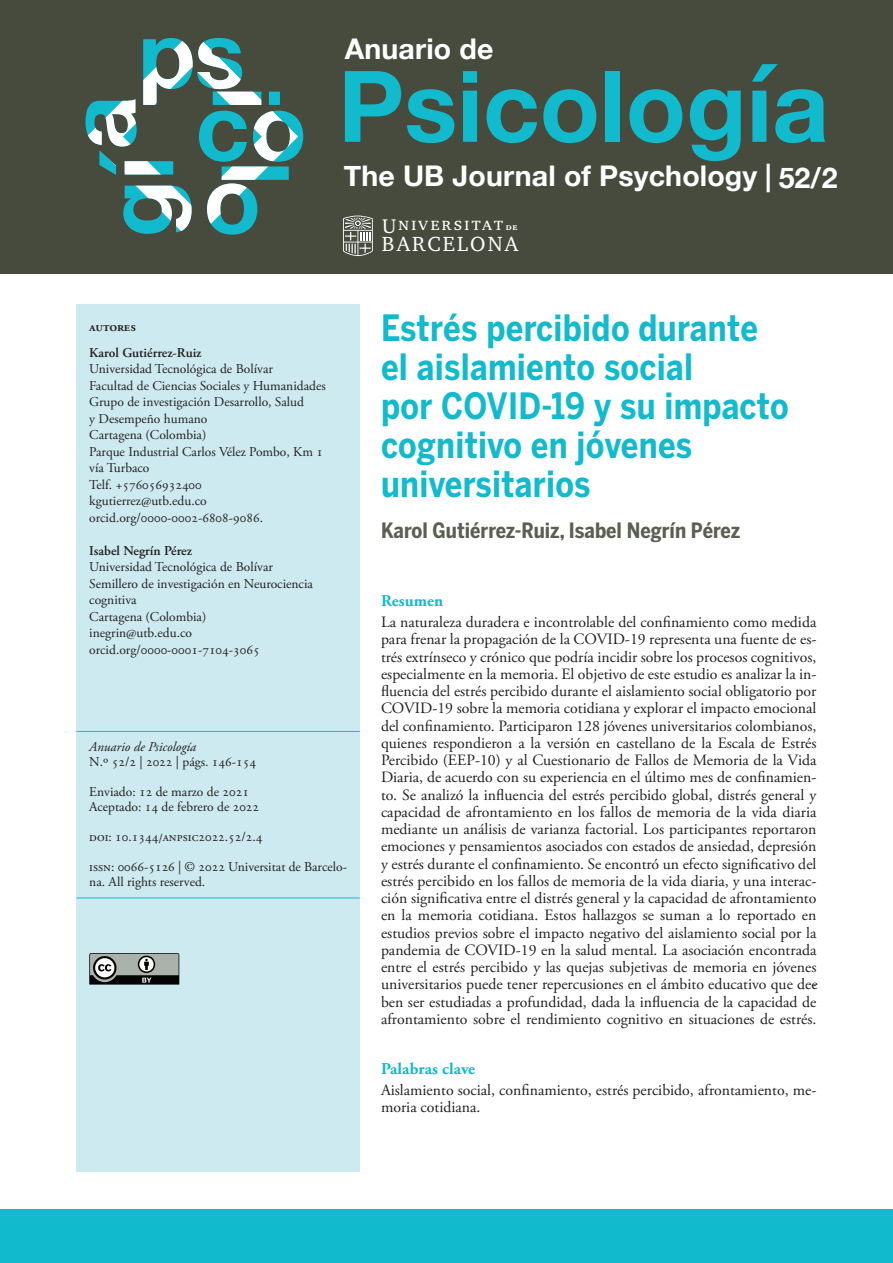
<style>
.page{position:relative;width:893px;height:1263px;background:#fff}
.page>*{position:absolute;margin:0;border:0;box-sizing:border-box;transform-origin:0 0}
.t1{font:700 99px "Helvetica Neue";color:#12bacd}
.Titol_article{font:700 36px/39px "Benton Sans";letter-spacing:.01em;color:#12bacd;scale:.85 1}
.t2{font:700 28.5px "Helvetica Neue";letter-spacing:.005em;color:#fff}
.autor{font:700 21px "Benton Sans Cond";color:#5a5f51}
.t3{font:21px "Charter Itc SCT";letter-spacing:.105em;color:#fff}
.t4{font:18.75px "Charter Itc SCT";letter-spacing:.095em;color:#fff}
.Titol_resum{font:700 16.5px "Adobe Garamond Pro";letter-spacing:.005em;color:#12bacd}
.Resumen{font:15.75px/17.2px "Adobe Garamond Pro";color:#231f20;text-align:justify}
.dades_autor{font:13.5px/16.5px "Adobe Garamond Pro";color:#231f20}
.Texto{font:13.5px/15px "Adobe Garamond Pro";color:#231f20}
.dades_autor-2{font:600 13.5px "Adobe Garamond Pro";color:#231f20}
.Texto-2{font:italic 13.5px "Adobe Garamond Pro";color:#231f20}
.s1{font-size:20.25px}
.s2{font-family:"Charter ITC Bold SC";font-size:9.45px}
</style>
<div class="page">
<div style="left:0;top:0;width:893px;height:274px;background:#464b3e"></div>
<svg style="left:86px;top:38px;width:217px;height:197px"></svg>
<svg style="left:343px;top:216px;width:30px;height:40px"></svg>
<div style="left:0;top:1209px;width:893px;height:54px;background:#12bacd"></div>
<div style="left:77px;top:305px;width:283px;height:867px;background:#cdeaf0"></div>
<hr style="left:77px;top:731px;width:283px;height:1px;background:#12bacd">
<hr style="left:77px;top:897px;width:283px;height:1px;background:#12bacd">
<svg style="left:89px;top:953px;width:91px;height:32px;background:#767b77"></svg>
<h3 class="t2" style="left:345px;top:26px;width:150px">Anuario de</h3>
<h1 class="t1" style="left:338px;top:29px;width:492px">Psicología</h1>
<h3 class="t2" style="left:344px;top:154px;width:495px">The UB Journal of Psychology | 52/2</h3>
<p class="t4" style="left:382px;top:216px;width:137px"><span class="s1">U</span>niversitat <span class="s2">de</span></p>
<h3 class="t3" style="left:382px;top:235px;width:138px">BARCELONA</h3>
<p class="dades_autor-2" style="left:89px;top:319px;width:48px">autores</p>
<p class="dades_autor-2" style="left:89px;top:344px;width:114px">Karol Gutiérrez-Ruiz</p>
<p class="dades_autor" style="left:89px;top:361px;width:185px">Universidad Tecnológica de Bolívar</p>
<p class="dades_autor" style="left:89px;top:377px;width:238px">Facultad de Ciencias Sociales y Humanidades<br>Grupo de investigación Desarrollo, Salud<br>y Desempeño humano</p>
<p class="dades_autor" style="left:89px;top:427px;width:119px">Cartagena (Colombia)</p>
<p class="dades_autor" style="left:89px;top:443px;width:235px">Parque Industrial Carlos Vélez Pombo, Km 1 vía Turbaco</p>
<p class="dades_autor" style="left:89px;top:476px;width:114px">Telf. +576056932400</p>
<p class="dades_autor" style="left:89px;top:493px;width:119px">kgutierrez@utb.edu.co</p>
<p class="dades_autor" style="left:89px;top:509px;width:175px">orcid.org/0000-0002-6808-9086.</p>
<p class="dades_autor-2" style="left:89px;top:542px;width:104px">Isabel Negrín Pérez</p>
<p class="dades_autor" style="left:89px;top:559px;width:185px">Universidad Tecnológica de Bolívar</p>
<p class="dades_autor" style="left:89px;top:575px;width:225px">Semillero de investigación en Neurociencia</p>
<p class="dades_autor" style="left:89px;top:592px;width:49px">cognitiva</p>
<p class="dades_autor" style="left:89px;top:608px;width:119px">Cartagena (Colombia)</p>
<p class="dades_autor" style="left:89px;top:625px;width:104px">inegrin@utb.edu.co</p>
<p class="dades_autor" style="left:89px;top:641px;width:172px">orcid.org/0000-0001-7104-3065</p>
<p class="Texto-2" style="left:89px;top:739px;width:108px">Anuario de Psicología</p>
<p class="Texto" style="left:89px;top:755px;width:168px">N.º 52/2 | 2022 | págs. 146-154</p>
<p class="Texto" style="left:89px;top:785px;width:161px">Enviado: 12 de marzo de 2021</p>
<p class="Texto" style="left:89px;top:800px;width:171px">Aceptado: 14 de febrero de 2022</p>
<p class="dades_autor" style="left:89px;top:829px;width:175px">doi: 10.1344/anpsic2022.52/2.4</p>
<p class="Texto" style="left:89px;top:860px;width:259px">issn: 0066-5126 | © 2022 Universitat de Barcelo&shy;na. All rights reserved.</p>
<p class="Titol_article" style="left:381px;top:308px;width:481px">Estrés percibido durante el aislamiento social<br>por COVID-19 y su impacto cognitivo en jóvenes universitarios</p>
<p class="autor" style="left:381px;top:518px;width:361px">Karol Gutiérrez-Ruiz, Isabel Negrín Pérez</p>
<p class="Titol_resum" style="left:381px;top:591px;width:64px">Resumen</p>
<p class="Resumen" style="left:381px;top:614px;width:437px">La naturaleza duradera e incontrolable del confinamiento como medida para frenar la propagación de la COVID-19 representa una fuente de es&shy;trés extrínseco y crónico que podría incidir sobre los procesos cognitivos, especialmente en la memoria. El objetivo de este estudio es analizar la in&shy;fluencia del estrés percibido durante el aislamiento social obligatorio por COVID-19 sobre la memoria cotidiana y explorar el impacto emocional del confinamiento. Participaron 128 jóvenes universitarios colombianos, quienes respondieron a la versión en castellano de la Escala de Estrés Percibido (EEP-10) y al Cuestionario de Fallos de Memoria de la Vida Diaria, de acuerdo con su experiencia en el último mes de confinamien&shy;to. Se analizó la influencia del estrés percibido global, distrés general y capacidad de afrontamiento en los fallos de memoria de la vida diaria mediante un análisis de varianza factorial. Los participantes reportaron emociones y pensamientos asociados con estados de ansiedad, depresión y estrés durante el confinamiento. Se encontró un efecto significativo del estrés percibido en los fallos de memoria de la vida diaria, y una interac&shy;ción significativa entre el distrés general y la capacidad de afrontamiento en la memoria cotidiana. Estos hallazgos se suman a lo reportado en estudios previos sobre el impacto negativo del aislamiento social por la pandemia de COVID-19 en la salud mental. La asociación encontrada entre el estrés percibido y las quejas subjetivas de memoria en jóvenes universitarios puede tener repercusiones en el ámbito educativo que de&shy;ben ser estudiadas a profundidad, dada la influencia de la capacidad de afrontamiento sobre el rendimiento cognitivo en situaciones de estrés.</p>
<p class="Titol_resum" style="left:381px;top:1059px;width:96px">Palabras clave</p>
<p class="Resumen" style="left:381px;top:1082px;width:437px">Aislamiento social, confinamiento, estrés percibido, afrontamiento, me&shy;moria cotidiana.</p>
</div>
